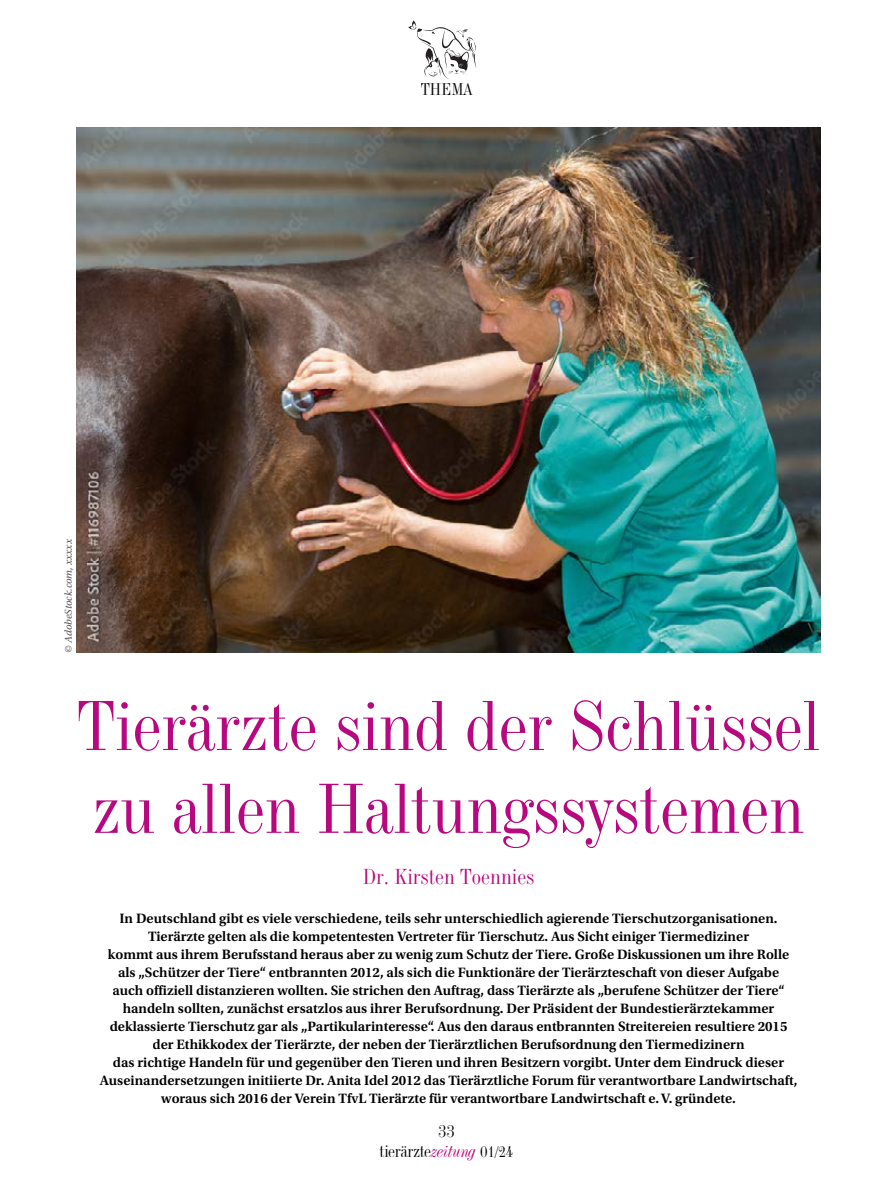
<style>
.page{position:relative;width:893px;height:1191px;background:#fff}
.page>*{position:absolute;margin:0;border:0;box-sizing:border-box;transform-origin:0 0}
.t1{font:69px/82.8px "Industrial 736 BT";letter-spacing:-.005em;color:#b7087f}
.t2{font:21px "Industrial 736 BT";color:#b7087f}
.t3{font:16.5px/19.5px "Industrial 736 BT";letter-spacing:-.01em;color:#000;text-align:center}
.t4{font:600 14.25px/18px "Utopia Std";color:#000;text-align:center}
.t5{font:italic 10.5px "Utopia Std";color:#565656}
.s1{font-style:italic;color:#b7087f}
.s2{font-size:15px}
</style>
<div class="page">
<svg style="left:408px;top:21px;width:69px;height:58px"></svg>
<img style="left:77px;top:128px;width:744px;height:524px">
<p class="t5" style="left:63px;top:653px;width:115px;rotate:-90deg">© AdobeStock.com, xxxxx</p>
<p class="t3" style="left:421px;top:80px;width:53px">THEMA</p>
<h1 class="t1" style="left:77px;top:683px;width:745px">Tierärzte sind der Schlüssel zu allen Haltungssystemen</h1>
<h2 class="t2" style="left:363px;top:863px;width:173px">Dr. Kirsten Toennies</h2>
<p class="t4" style="left:100px;top:909px;width:699px">In Deutschland gibt es viele verschiedene, teils sehr unterschiedlich agierende Tierschutzorgani sationen.<br>Tierärzte gelten als die kompetentesten Vertreter für Tierschutz. Aus Sicht einiger Tiermediziner<br>kommt aus ihrem Berufsstand heraus aber zu wenig zum Schutz der Tiere. Große Diskussionen um ihre Rolle als „Schützer der Tiere“ entbrannten 2012, als sich die Funktionäre der Tierärzteschaft von dieser Aufgabe<br>auch offiziell distanzieren wollten. Sie strichen den Auftrag, dass Tierärzte als „berufene Schützer der Tiere“ handeln sollten, zunächst ersatzlos aus ihrer Berufsordnung. Der Präsident der Bundestierärztekammer deklassierte Tierschutz gar als „Partikularinteresse“. Aus den daraus entbrannten Streitereien resultiere 2015 der Ethikkodex der Tierärzte, der neben der Tierärztlichen Berufsordnung den Tiermedizinern<br>das richtige Handeln für und gegenüber den Tieren und ihren Besitzern vorgibt. Unter dem Eindruck dieser Auseinander setzungen initiierte Dr. Anita Idel 2012 das Tierärztliche Forum für verantwortbare Landwirtschaft, woraus sich 2016 der Verein TfvL Tierärzte für verantwortbare Landwirtschaft e. V. gründete.</p>
<p class="t3" style="left:380px;top:1121px;width:135px">33<br>tierärzte<span class="s1">zeitung</span> <span class="s2">01/24</span></p>
</div>
